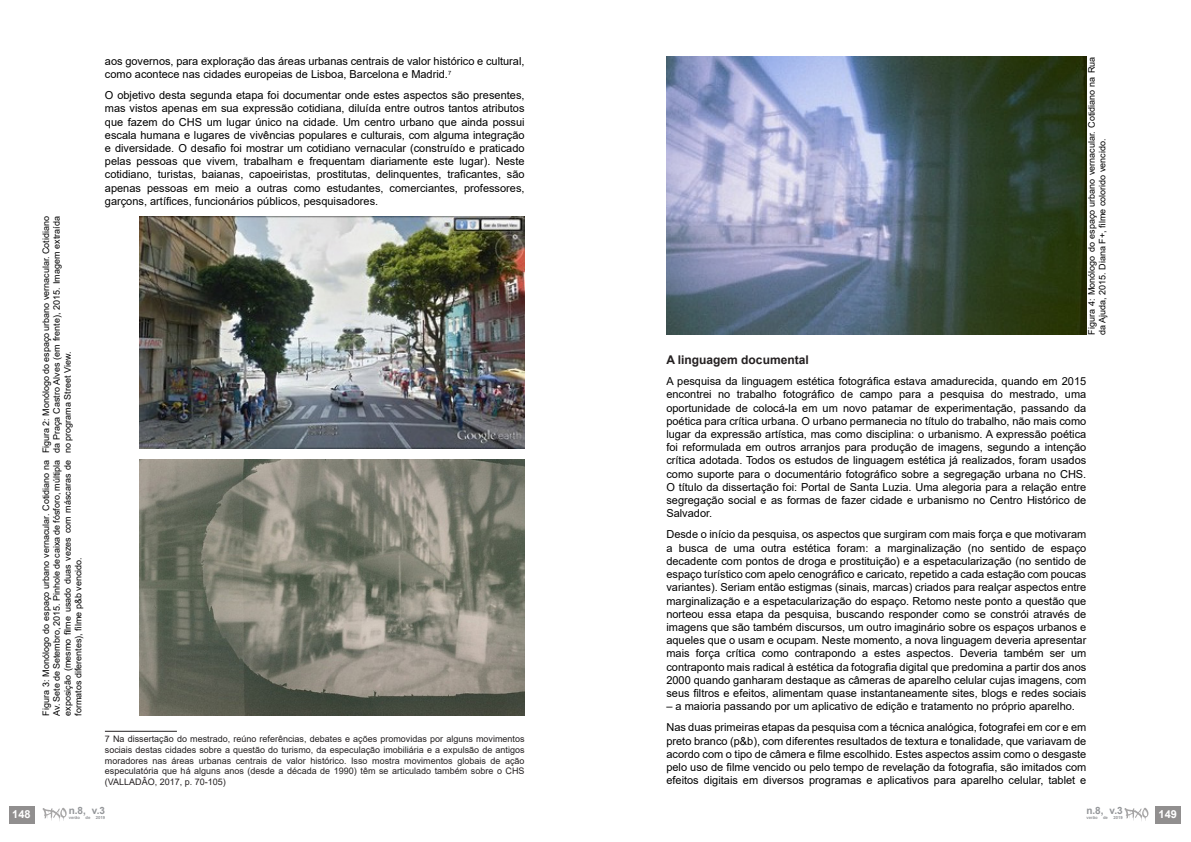
<style>
.page{position:relative;width:1191px;height:842px;background:#fff}
.page>*{position:absolute;margin:0;border:0;box-sizing:border-box;transform-origin:0 0}
.Título{font:700 12px "Arial";color:#231f20}
.t1{font:11px/13.2px "Arial";color:#000;text-align:justify}
.t2{font:700 11px "Arial";color:#fff}
.t3{font:700 10px "Arial";color:#939598}
.Legenda{font:9px/10.8px "Arial";color:#000;text-align:justify}
.t4{font:9px/10.8px "Arial";color:#231f20;text-align:justify}
.t5{font:700 4.2px "Arial";color:#939598}
</style>
<div class="page">
<div style="left:1155px;top:806px;width:25px;height:17px;background:#918f8f"></div>
<svg style="left:1124px;top:808px;width:24px;height:13px"></svg>
<div style="left:9px;top:806px;width:25px;height:17px;background:#918f8f"></div>
<svg style="left:43px;top:808px;width:24px;height:13px"></svg>
<hr style="left:105px;top:731px;width:72px;height:1px;background:#231f20">
<img style="left:140px;top:216px;width:384px;height:232px">
<img style="left:140px;top:460px;width:384px;height:256px">
<img style="left:666px;top:57px;width:420px;height:278px">
<p class="Legenda" style="left:40px;top:453px;width:239px;rotate:-90deg">Figura 2: Monólogo do espaço urbano vernacular. Cotidiano da Praça Castro Alves (em frente), 2015. Imagem extraída no programa Street View.</p>
<p class="Legenda" style="left:40px;top:716px;width:257px;rotate:-90deg">Figura 3: Monólogo do espaço urbano vernacular. Cotidiano na Av. Sete de Setembro, 2015. Pinhole de caixa de fósforo, múltipla exposição (mesmo filme usado duas vezes com máscaras de formatos diferentes), filme p&amp;b vencido.</p>
<p class="t1" style="left:105px;top:54px;width:421px">aos governos, para exploração das áreas urbanas centrais de valor histórico e cultural, como acontece nas cidades europeias de Lisboa, Barcelona e Madrid.<sup>7</sup></p>
<p class="t1" style="left:105px;top:89px;width:421px">O objetivo desta segunda etapa foi documentar onde estes aspectos são presentes, mas vistos apenas em sua expressão cotidiana, diluída entre outros tantos atributos que fazem do CHS um lugar único na cidade. Um centro urbano que ainda possui escala humana e lugares de vivências populares e culturais, com alguma integração e diversidade. O desafio foi mostrar um cotidiano vernacular (construído e praticado pelas pessoas que vivem, trabalham e frequentam diariamente este lugar). Neste cotidiano, turistas, baianas, capoeiristas, prostitutas, delinquentes, traficantes, são apenas pessoas em meio a outras como estudantes, comerciantes, professores, garçons, artífices, funcionários públicos, pesquisadores.</p>
<p class="t4" style="left:105px;top:733px;width:421px">7 Na dissertação do mestrado, reúno referências, debates e ações promovidas por alguns movimentos sociais destas cidades sobre a questão do turismo, da especulação imobiliária e a expulsão de antigos moradores nas áreas urbanas centrais de valor histórico. Isso mostra movimentos globais de ação especulatória que há alguns anos (desde a década de 1990) têm se articulado também sobre o CHS (VALLADÂO, 2017, p. 70-105)</p>
<p class="Legenda" style="left:1086px;top:335px;width:280px;rotate:-90deg">Figura 4: Monólogo do espaço urbano vernacular. Cotidiano na Rua da Ajuda, 2015. Diana F+, filme colorido vencido.</p>
<p class="Título" style="left:666px;top:351px;width:144px">A linguagem documental</p>
<p class="t1" style="left:666px;top:375px;width:421px">A pesquisa da linguagem estética fotográfica estava amadurecida, quando em 2015 encontrei no trabalho fotográfico de campo para a pesquisa do mestrado, uma oportunidade de colocá-la em um novo patamar de experimentação, passando da poética para crítica urbana. O urbano permanecia no título do trabalho, não mais como lugar da expressão artística, mas como disciplina: o urbanismo. A expressão poética foi reformulada em outros arranjos para produção de imagens, segundo a intenção crítica adotada. Todos os estudos de linguagem estética já realizados, foram usados como suporte para o documentário fotográfico sobre a segregação urbana no CHS.<br>O título da dissertação foi: Portal de Santa Luzia. Uma alegoria para a relação entre segregação social e as formas de fazer cidade e urbanismo no Centro Histórico de Salvador.</p>
<p class="t1" style="left:666px;top:528px;width:421px">Desde o início da pesquisa, os aspectos que surgiram com mais força e que motivaram a busca de uma outra estética foram: a marginalização (no sentido de espaço decadente com pontos de droga e prostituição) e a espetacularização (no sentido de espaço turístico com apelo cenográfico e caricato, repetido a cada estação com poucas variantes). Seriam então estigmas (sinais, marcas) criados para realçar aspectos entre marginalização e a espetacularização do espaço. Retomo neste ponto a questão que norteou essa etapa da pesquisa, buscando responder como se constrói através de imagens que são também discursos, um outro imaginário sobre os espaços urbanos e aqueles que o usam e ocupam. Neste momento, a nova linguagem deveria apresentar mais força crítica como contrapondo a estes aspectos. Deveria também ser um contraponto mais radical à estética da fotografia digital que predomina a partir dos anos 2000 quando ganharam destaque as câmeras de aparelho celular cujas imagens, com seus filtros e efeitos, alimentam quase instantaneamente sites, blogs e redes sociais</p>
<p class="t1" style="left:666px;top:699px;width:410px">– a maioria passando por um aplicativo de edição e tratamento no próprio aparelho.</p>
<p class="t1" style="left:666px;top:721px;width:421px">Nas duas primeiras etapas da pesquisa com a técnica analógica, fotografei em cor e em preto branco (p&amp;b), com diferentes resultados de textura e tonalidade, que variavam de acordo com o tipo de câmera e filme escolhido. Estes aspectos assim como o desgaste pelo uso de filme vencido ou pelo tempo de revelação da fotografia, são imitados com efeitos digitais em diversos programas e aplicativos para aparelho celular, tablet e</p>
<p class="t3" style="left:69px;top:804px;width:38px">n.8, v.3</p>
<p class="t5" style="left:69px;top:815px;width:13px">verão</p>
<p class="t5" style="left:85px;top:815px;width:6px">de</p>
<p class="t5" style="left:96px;top:815px;width:11px">2019</p>
<p class="t3" style="left:1086px;top:804px;width:38px">n.8, v.3</p>
<p class="t2" style="left:12px;top:806px;width:20px">148</p>
<p class="t5" style="left:1086px;top:815px;width:13px">verão</p>
<p class="t5" style="left:1103px;top:815px;width:6px">de</p>
<p class="t5" style="left:1113px;top:815px;width:11px">2019</p>
<p class="t2" style="left:1158px;top:806px;width:20px">149</p>
</div>
